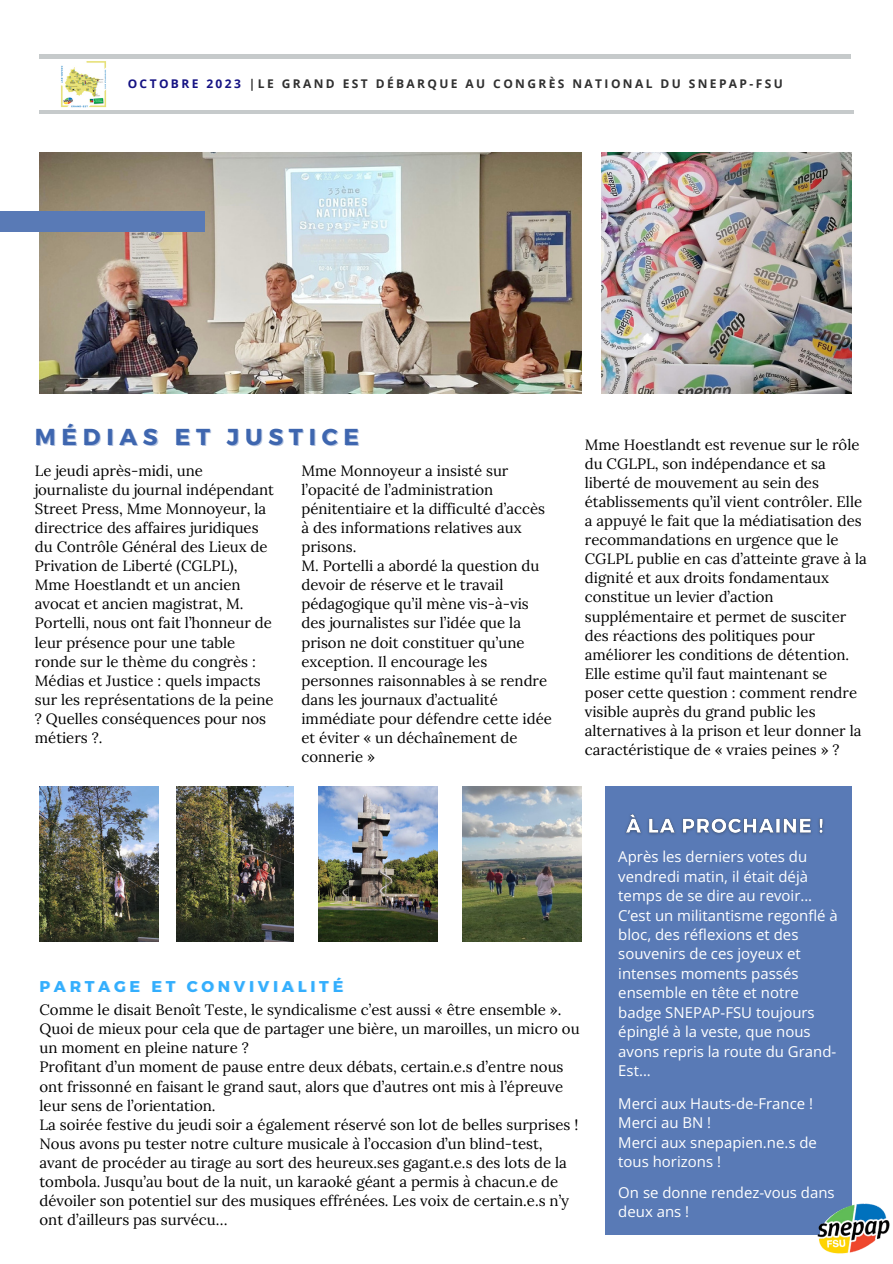
<style>
.page{position:relative;width:893px;height:1264px;background:#fff}
.page>*{position:absolute;margin:0;border:0;box-sizing:border-box;transform-origin:0 0}
.t1{font:700 23.1px "Montserrat";letter-spacing:.25em;color:#3e66af}
.t2{font:700 15.6px "Montserrat";letter-spacing:.25em;color:#33aefd}
.t3{font:15px/19px "Lora";color:#000}
.t4{font:15px/19.4px "Open Sans";color:#fff}
.t5{font:700 12px "Open Sans";letter-spacing:.2em;color:#303030}
.s1{color:#151283}
</style>
<div class="page">
<div style="left:605px;top:786px;width:246px;height:448px;background:#597ab6"></div>
<img style="left:177px;top:786px;width:116px;height:155px">
<img style="left:39px;top:153px;width:542px;height:240px">
<img style="left:601px;top:153px;width:250px;height:240px">
<div style="left:0;top:211px;width:205px;height:20px;background:#597ab6"></div>
<hr style="left:39px;top:110px;width:814px;height:3px;background:#c6cacb">
<hr style="left:39px;top:55px;width:812px;height:3px;background:#c6cacb">
<img style="left:462px;top:786px;width:119px;height:155px">
<img style="left:39px;top:786px;width:120px;height:155px">
<img style="left:318px;top:786px;width:119px;height:155px">
<img style="left:814px;top:1198px;width:76px;height:56px">
<img style="left:625px;top:814px;width:199px;height:21px">
<img style="left:61px;top:61px;width:46px;height:47px">
<p class="t5" style="left:128px;top:75px;width:656px"><span class="s1">OCTOBRE 2023</span> |LE GRAND EST DÉBARQUE AU CONGRÈS NATIONAL DU SNEPAP-FSU</p>
<p class="t1" style="left:35px;top:421px;width:326px">MÉDIAS ET JUSTICE</p>
<p class="t3" style="left:35px;top:460px;width:241px">Le jeudi après-midi, une journaliste du journal indépendant<br>Street Press, Mme Monnoyeur, la directrice des affaires juridiques du Contrôle Général des Lieux de<br>Privation de Liberté (CGLPL),<br>Mme Hoestlandt et un ancien avocat et ancien magistrat, M.<br>Portelli, nous ont fait l’honneur de leur présence pour une table ronde sur le thème du congrès :<br>Médias et Justice : quels impacts sur les représentations de la peine ? Quelles conséquences pour nos métiers ?.</p>
<p class="t3" style="left:301px;top:460px;width:245px">Mme Monnoyeur a insisté sur l’opacité de l’administration pénitentiaire et la difficulté d’accès à des informations relatives aux prisons.</p>
<p class="t3" style="left:301px;top:556px;width:252px">M. Portelli a abordé la question du devoir de réserve et le travail pédagogique qu’il mène vis-à-vis des journalistes sur l’idée que la prison ne doit constituer qu’une exception. Il encourage les personnes raisonnables à se rendre dans les journaux d’actualité immédiate pour défendre cette idée et éviter « un déchaînement de connerie »</p>
<p class="t3" style="left:584px;top:434px;width:284px">Mme Hoestlandt est revenue sur le rôle du CGLPL, son indépendance et sa liberté de mouvement au sein des établissements qu’il vient contrôler. Elle a appuyé le fait que la médiatisation des recommandations en urgence que le CGLPL publie en cas d’atteinte grave à la dignité et aux droits fondamentaux constitue un levier d’action supplémentaire et permet de susciter des réactions des politiques pour améliorer les conditions de détention.<br>Elle estime qu’il faut maintenant se poser cette question : comment rendre visible auprès du grand public les alternatives à la prison et leur donner la caractéristique de « vraies peines » ?</p>
<p class="t2" style="left:39px;top:975px;width:305px">PARTAGE ET CONVIVIALITÉ</p>
<p class="t3" style="left:39px;top:1000px;width:541px">Comme le disait Benoît Teste, le syndicalisme c’est aussi « être ensemble ».<br>Quoi de mieux pour cela que de partager une bière, un maroilles, un micro ou un moment en pleine nature ?</p>
<p class="t3" style="left:39px;top:1057px;width:525px;text-align:justify">Profitant d’un moment de pause entre deux débats, certain.e.s d’entre nous ont frissonné en faisant le grand saut, alors que d’autres ont mis à l’épreuve leur sens de l’orientation.</p>
<p class="t3" style="left:39px;top:1114px;width:540px">La soirée festive du jeudi soir a également réservé son lot de belles surprises !<br>Nous avons pu tester notre culture musicale à l’occasion d’un blind-test, avant de procéder au tirage au sort des heureux.ses gagant.e.s des lots de la tombola. Jusqu’au bout de la nuit, un karaoké géant a permis à chacun.e de dévoiler son potentiel sur des musiques effrénées. Les voix de certain.e.s n’y ont d’ailleurs pas survécu…</p>
<p class="t4" style="left:618px;top:846px;width:195px">Après les derniers votes du vendredi matin, il était déjà temps de se dire au revoir…</p>
<p class="t4" style="left:618px;top:905px;width:221px">C’est un militantisme regonflé à bloc, des réflexions et des souvenirs de ces joyeux et intenses moments passés ensemble en tête et notre badge SNEPAP-FSU toujours épinglé à la veste, que nous avons repris la route du Grand-<br>Est…</p>
<p class="t4" style="left:618px;top:1093px;width:196px">Merci aux Hauts-de-France !</p>
<p class="t4" style="left:618px;top:1112px;width:94px">Merci au BN !</p>
<p class="t4" style="left:618px;top:1132px;width:200px">Merci aux snepapien.ne.s de tous horizons !</p>
<p class="t4" style="left:618px;top:1182px;width:218px">On se donne rendez-vous dans deux ans !</p>
</div>
